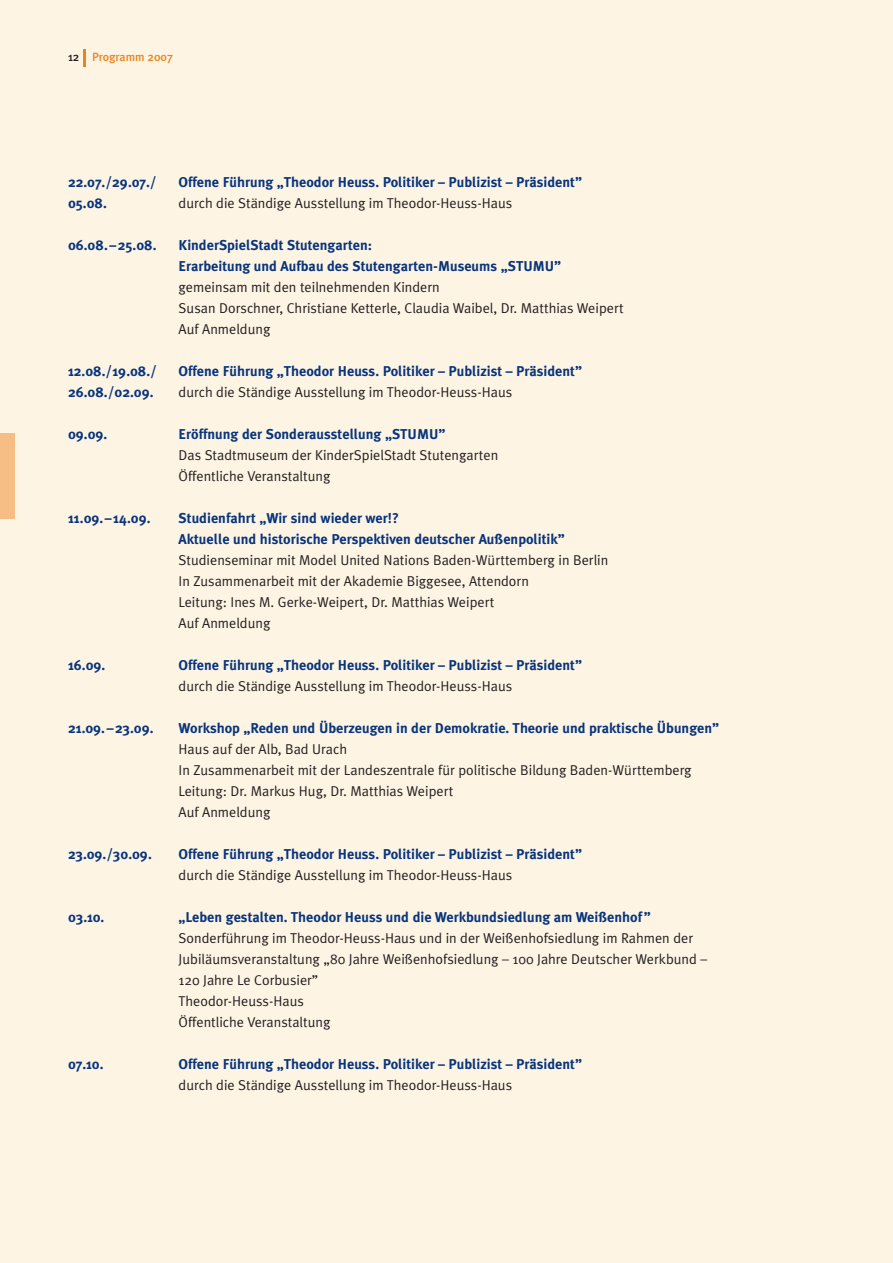
<style>
.page{position:relative;width:893px;height:1263px;background:#fef4e4}
.page>*{position:absolute;margin:0;border:0;box-sizing:border-box;transform-origin:0 0}
.t1{font:14.25px/21px "Meta Plus Normal";color:#231f20}
.t2{font:700 14.25px/21px "Meta Plus";color:#08357c}
.t3{font:500 12px "Meta Plus";color:#ea841d}
.s1{color:#231f20}
</style>
<div class="page">
<div style="left:0;top:434px;width:15px;height:85px;background:#f6bd84"></div>
<svg style="left:83px;top:49px;width:2px;height:17px"></svg>
<p class="t3" style="left:68px;top:50px;width:106px"><span class="s1">12</span> Programm 2007</p>
<p class="t2" style="left:68px;top:172px;width:90px">22.07./29.07./<br>05.08.</p>
<p class="t2" style="left:68px;top:235px;width:90px">06.08.–25.08.</p>
<p class="t2" style="left:68px;top:361px;width:91px">12.08./19.08./<br>26.08./02.09.</p>
<p class="t2" style="left:68px;top:424px;width:41px">09.09.</p>
<p class="t2" style="left:68px;top:508px;width:84px">11.09.–14.09.</p>
<p class="t2" style="left:68px;top:655px;width:39px">16.09.</p>
<p class="t2" style="left:68px;top:718px;width:87px">21.09.–23.09.</p>
<p class="t2" style="left:68px;top:844px;width:85px">23.09./30.09.</p>
<p class="t2" style="left:68px;top:907px;width:38px">03.10.</p>
<p class="t2" style="left:68px;top:1054px;width:37px">07.10.</p>
<p class="t2" style="left:179px;top:172px;width:405px">Offene Führung „Theodor Heuss. Politiker – Publizist – Präsident”</p>
<p class="t1" style="left:179px;top:193px;width:335px">durch die Ständige Ausstellung im Theodor-Heuss-Haus</p>
<p class="t2" style="left:179px;top:235px;width:384px">KinderSpielStadt Stutengarten:<br>Erarbeitung und Aufbau des Stutengarten-Museums „STUMU”</p>
<p class="t1" style="left:179px;top:277px;width:447px">gemeinsam mit den teilnehmenden Kindern<br>Susan Dorschner, Christiane Ketterle, Claudia Waibel, Dr. Matthias Weipert<br>Auf Anmeldung</p>
<p class="t2" style="left:179px;top:361px;width:405px">Offene Führung „Theodor Heuss. Politiker – Publizist – Präsident”</p>
<p class="t1" style="left:179px;top:382px;width:335px">durch die Ständige Ausstellung im Theodor-Heuss-Haus</p>
<p class="t2" style="left:179px;top:424px;width:268px">Eröffnung der Sonderausstellung „STUMU”</p>
<p class="t1" style="left:179px;top:445px;width:321px">Das Stadtmuseum der KinderSpielStadt Stutengarten<br>Öffentliche Veranstaltung</p>
<p class="t2" style="left:179px;top:508px;width:388px">Studienfahrt „Wir sind wieder wer!?<br>Aktuelle und historische Perspektiven deutscher Außenpolitik”</p>
<p class="t1" style="left:179px;top:550px;width:431px">Studienseminar mit Model United Nations Baden-Württemberg in Berlin In Zusammenarbeit mit der Akademie Biggesee, Attendorn<br>Leitung: Ines M. Gerke-Weipert, Dr. Matthias Weipert<br>Auf Anmeldung</p>
<p class="t2" style="left:179px;top:655px;width:405px">Offene Führung „Theodor Heuss. Politiker – Publizist – Präsident”</p>
<p class="t1" style="left:179px;top:676px;width:335px">durch die Ständige Ausstellung im Theodor-Heuss-Haus</p>
<p class="t2" style="left:179px;top:718px;width:542px">Workshop „Reden und Überzeugen in der Demokratie. Theorie und praktische Übungen”</p>
<p class="t1" style="left:179px;top:739px;width:515px">Haus auf der Alb, Bad Urach<br>In Zusammenarbeit mit der Landeszentrale für politische Bildung Baden-Württemberg Leitung: Dr. Markus Hug, Dr. Matthias Weipert<br>Auf Anmeldung</p>
<p class="t2" style="left:179px;top:844px;width:405px">Offene Führung „Theodor Heuss. Politiker – Publizist – Präsident”</p>
<p class="t1" style="left:179px;top:865px;width:335px">durch die Ständige Ausstellung im Theodor-Heuss-Haus</p>
<p class="t2" style="left:179px;top:907px;width:474px">„Leben gestalten. Theodor Heuss und die Werkbundsiedlung am Weißenhof”</p>
<p class="t1" style="left:179px;top:928px;width:530px">Sonderführung im Theodor-Heuss-Haus und in der Weißenhofsiedlung im Rahmen der Jubiläumsveranstaltung „80 Jahre Weißenhofsiedlung – 100 Jahre Deutscher Werkbund – 120 Jahre Le Corbusier”<br>Theodor-Heuss-Haus<br>Öffentliche Veranstaltung</p>
<p class="t2" style="left:179px;top:1054px;width:405px">Offene Führung „Theodor Heuss. Politiker – Publizist – Präsident”</p>
<p class="t1" style="left:179px;top:1075px;width:335px">durch die Ständige Ausstellung im Theodor-Heuss-Haus</p>
</div>
